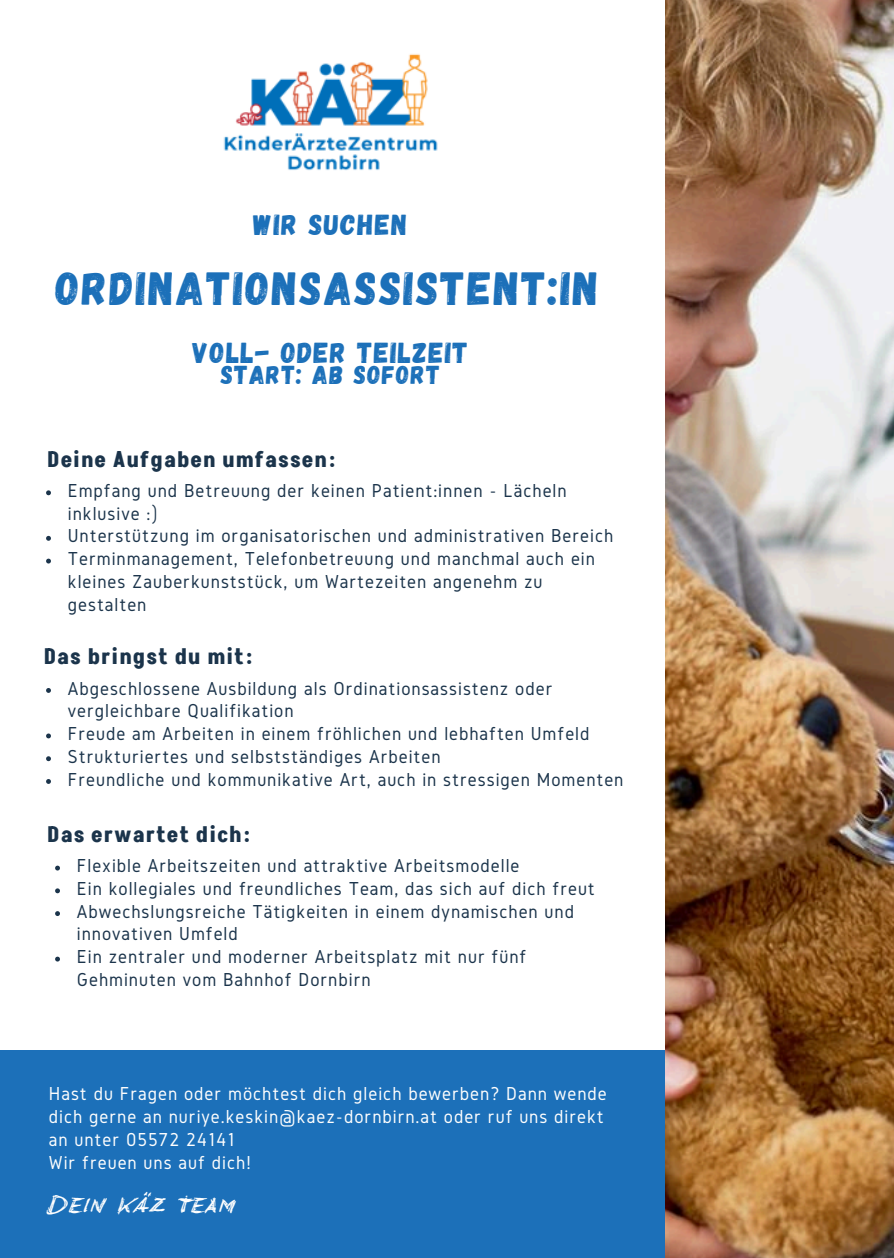
<style>
.page{position:relative;width:894px;height:1258px;background:#fff}
.page>*{position:absolute;margin:0;border:0;box-sizing:border-box;transform-origin:0 0}
.t1{font:46.5px "Gagalin";letter-spacing:.05em;color:#1c70b9}
.t2{font:28.8px "Gagalin";letter-spacing:.05em;color:#1c70b9}
.t3{font:25.8px "Gagalin";letter-spacing:.05em;color:#1c70b9}
.t4{font:700 22.5px "Biro Script Plus";letter-spacing:.05em;color:#fefefe}
.t5{font:700 21.9px "Akshar";letter-spacing:.05em;color:#1b344b}
.t6{font:19.5px/22.8px "Gidole";letter-spacing:.05em;color:#1b344b}
.t7{font:19.5px/22.8px "Gidole";letter-spacing:.05em;color:#fefefe}
</style>
<div class="page">
<div style="left:0;top:1050px;width:703px;height:208px;background:#1c70b9"></div>
<img style="left:665px;top:0;width:228px;height:1258px">
<img style="left:223px;top:54px;width:215px;height:117px">
<svg style="left:46px;top:688px;width:5px;height:5px"></svg>
<svg style="left:46px;top:733px;width:5px;height:5px"></svg>
<svg style="left:46px;top:756px;width:5px;height:5px"></svg>
<svg style="left:46px;top:779px;width:5px;height:5px"></svg>
<svg style="left:46px;top:490px;width:5px;height:5px"></svg>
<svg style="left:46px;top:536px;width:5px;height:5px"></svg>
<svg style="left:46px;top:559px;width:5px;height:4px"></svg>
<svg style="left:55px;top:865px;width:5px;height:5px"></svg>
<svg style="left:55px;top:888px;width:5px;height:5px"></svg>
<svg style="left:55px;top:911px;width:5px;height:5px"></svg>
<svg style="left:55px;top:956px;width:5px;height:5px"></svg>
<p class="t2" style="left:253px;top:206px;width:155px">WIR SUCHEN</p>
<p class="t1" style="left:56px;top:258px;width:544px">ORDINATIONSASSISTENT:IN</p>
<h1 class="t2" style="left:192px;top:334px;width:277px">VOLL- ODER TEILZEIT</h1>
<h2 class="t3" style="left:220px;top:358px;width:221px">START: AB SOFORT</h2>
<p class="t5" style="left:47px;top:445px;width:289px">Deine Aufgaben umfassen:</p>
<p class="t6" style="left:68px;top:479px;width:500px">Empfang und Betreuung der keinen Patient:innen - Lächeln inklusive :)</p>
<h5 class="t6" style="left:68px;top:524px;width:547px">Unterstützung im organisatorischen und administrativen Bereich</h5>
<p class="t6" style="left:68px;top:547px;width:528px">Terminmanagement, Telefonbetreuung und manchmal auch ein kleines Zauberkunststück, um Wartezeiten angenehm zu gestalten</p>
<p class="t5" style="left:44px;top:642px;width:210px">Das bringst du mit:</p>
<h3 class="t6" style="left:68px;top:676px;width:486px">Abgeschlossene Ausbildung als Ordinationsassistenz oder vergleichbare Qualifikation</h3>
<h5 class="t6" style="left:68px;top:722px;width:523px">Freude am Arbeiten in einem fröhlichen und lebhaften Umfeld</h5>
<p class="t6" style="left:68px;top:744px;width:374px">Strukturiertes und selbstständiges Arbeiten</p>
<p class="t6" style="left:68px;top:767px;width:557px">Freundliche und kommunikative Art, auch in stressigen Momenten</p>
<p class="t5" style="left:47px;top:820px;width:204px">Das erwartet dich:</p>
<h5 class="t6" style="left:77px;top:854px;width:444px">Flexible Arbeitszeiten und attraktive Arbeitsmodelle</h5>
<p class="t6" style="left:77px;top:877px;width:519px">Ein kollegiales und freundliches Team, das sich auf dich freut</p>
<p class="t6" style="left:77px;top:899px;width:498px">Abwechslungsreiche Tätigkeiten in einem dynamischen und innovativen Umfeld</p>
<p class="t6" style="left:77px;top:945px;width:451px">Ein zentraler und moderner Arbeitsplatz mit nur fünf<br>Gehminuten vom Bahnhof Dornbirn</p>
<p class="t7" style="left:49px;top:1082px;width:559px">Hast du Fragen oder möchtest dich gleich bewerben? Dann wende dich gerne an nuriye.keskin@kaez-dornbirn.at oder ruf uns direkt an unter 05572 24141</p>
<h2 class="t7" style="left:49px;top:1150px;width:204px">Wir freuen uns auf dich!</h2>
<p class="t4" style="left:49px;top:1191px;width:189px">DEIN KÄZ TEAM</p>
</div>
